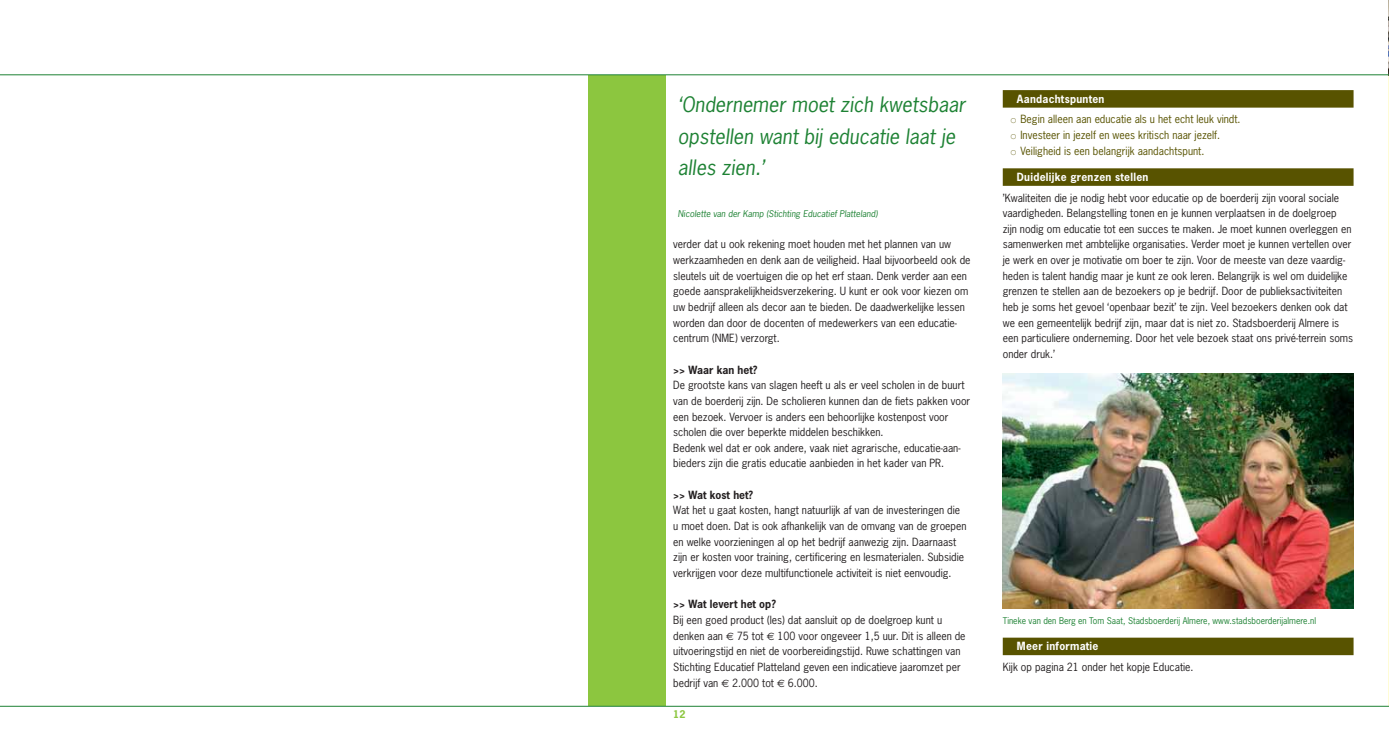
<style>
.page{position:relative;width:1389px;height:745px;background:#fff}
.page>*{position:absolute;margin:0;border:0;box-sizing:border-box;transform-origin:0 0}
.t1{font:italic 20px/31.2px "News Gothic";color:#1e8234}
.t2{font:10.62px/15.6px "News Gothic";color:#231f20}
.t3{font:10.62px "News Gothic";color:#585300}
.t4{font:700 10.62px "News Gothic";letter-spacing:.025em;color:#fff}
.t5{font:700 10.62px "News Gothic";color:#231f20}
.t6{font:700 10px "News Gothic";color:#8cc63f}
.t7{font:8.75px "News Gothic";color:#1e8234}
.t8{font:italic 8.75px "News Gothic";color:#1e8234}
.s1{font-family:"Scala Sans OT";font-stretch:condensed}
</style>
<div class="page">
<img style="left:1388px;top:0;width:1px;height:75px">
<div style="left:588px;top:75px;width:78px;height:630px;background:#8cc63f"></div>
<div style="left:1003px;top:90px;width:351px;height:17px;background:#585300"></div>
<div style="left:1003px;top:168px;width:351px;height:18px;background:#585300"></div>
<div style="left:1003px;top:637px;width:351px;height:17px;background:#585300"></div>
<hr style="left:0;top:705px;width:1389px;height:1px;background:#1e8234">
<img style="left:1003px;top:373px;width:351px;height:234px">
<hr style="left:0;top:74px;width:1389px;height:1px;background:#1e8234">
<h1 class="t1" style="left:678px;top:91px;width:289px">‘Ondernemer moet zich kwetsbaar opstellen want bij educatie laat je alles zien.’</h1>
<p class="t8" style="left:678px;top:210px;width:201px">Nicolette van der Kamp (Stichting Educatief Platteland)</p>
<p class="t2" style="left:673px;top:237px;width:299px">verder dat u ook rekening moet houden met het plannen van uw werkzaamheden en denk aan de veiligheid. Haal bijvoorbeeld ook de sleutels uit de voertuigen die op het erf staan. Denk verder aan een goede aansprakelijkheidsverzekering. U kunt er ook voor kiezen om uw bedrijf alleen als decor aan te bieden. De daadwerkelijke lessen worden dan door de docenten of medewerkers van een educatie&shy;centrum (NME) verzorgt.</p>
<p class="t5" style="left:673px;top:365px;width:86px">&gt;&gt; Waar kan het?</p>
<p class="t2" style="left:673px;top:378px;width:298px">De grootste kans van slagen heeft u als er veel scholen in de buurt van de boerderij zijn. De scholieren kunnen dan de fiets pakken voor een bezoek. Vervoer is anders een behoorlijke kostenpost voor scholen die over beperkte middelen beschikken.<br>Bedenk wel dat er ook andere, vaak niet agrarische, educatie-aan&shy;bieders zijn die gratis educatie aanbieden in het kader van PR.</p>
<p class="t5" style="left:673px;top:490px;width:82px">&gt;&gt; Wat kost het?</p>
<p class="t2" style="left:673px;top:503px;width:295px">Wat het u gaat kosten, hangt natuurlijk af van de investeringen die u moet doen. Dat is ook afhankelijk van de omvang van de groepen en welke voorzieningen al op het bedrijf aanwezig zijn. Daarnaast zijn er kosten voor training, certificering en lesmaterialen. Subsidie verkrijgen voor deze multifunctionele activiteit is niet eenvoudig.</p>
<p class="t5" style="left:673px;top:599px;width:104px">&gt;&gt; Wat levert het op?</p>
<p class="t2" style="left:673px;top:612px;width:270px">Bij een goed product (les) dat aansluit op de doelgroep kunt u denken aan</p>
<p class="t2" style="left:673px;top:628px;width:294px;text-indent:104px">100 voor ongeveer 1,5 uur. Dit is alleen de uitvoeringstijd en niet de voorbereidingstijd. Ruwe schattingen van Stichting Educatief Platteland geven een indicatieve jaaromzet per bedrijf van</p>
<p class="t2" style="left:737px;top:628px;width:28px">75 tot</p>
<p class="t2" style="left:732px;top:675px;width:43px">2.000 tot</p>
<p class="t2" style="left:788px;top:675px;width:31px">6.000.</p>
<p class="t6" style="left:673px;top:709px;width:14px">12</p>
<p class="t4" style="left:1017px;top:94px;width:89px">Aandachtspunten</p>
<p class="t3" style="left:1010px;top:115px;width:232px"><span class="s1">○</span> Begin alleen aan educatie als u het echt leuk vindt.</p>
<p class="t3" style="left:1010px;top:130px;width:212px"><span class="s1">○</span> Investeer in jezelf en wees kritisch naar jezelf.</p>
<p class="t3" style="left:1010px;top:146px;width:196px"><span class="s1">○</span> Veiligheid is een belangrijk aandachtspunt.</p>
<p class="t4" style="left:1017px;top:172px;width:133px">Duidelijke grenzen stellen</p>
<p class="t2" style="left:1003px;top:190px;width:352px">’Kwaliteiten die je nodig hebt voor educatie op de boerderij zijn vooral sociale vaardigheden. Belangstelling tonen en je kunnen verplaatsen in de doelgroep zijn nodig om educatie tot een succes te maken. Je moet kunnen overleggen en samenwerken met ambtelijke organisaties. Verder moet je kunnen vertellen over je werk en over je motivatie om boer te zijn. Voor de meeste van deze vaardig&shy;heden is talent handig maar je kunt ze ook leren. Belangrijk is wel om duidelijke grenzen te stellen aan de bezoekers op je bedrijf. Door de publieksactiviteiten heb je soms het gevoel ‘openbaar bezit’ te zijn. Veel bezoekers denken ook dat we een gemeentelijk bedrijf zijn, maar dat is niet zo. Stadsboerderij Almere is een particuliere onderneming. Door het vele bezoek staat ons privé-terrein soms onder druk.’</p>
<p class="t7" style="left:1003px;top:616px;width:315px">Tineke van den Berg en Tom Saat, Stadsboerderij Almere, www.stadsboerderijalmere.nl</p>
<p class="t4" style="left:1017px;top:641px;width:83px">Meer informatie</p>
<p class="t2" style="left:1003px;top:659px;width:192px">Kijk op pagina 21 onder het kopje Educatie.</p>
</div>
